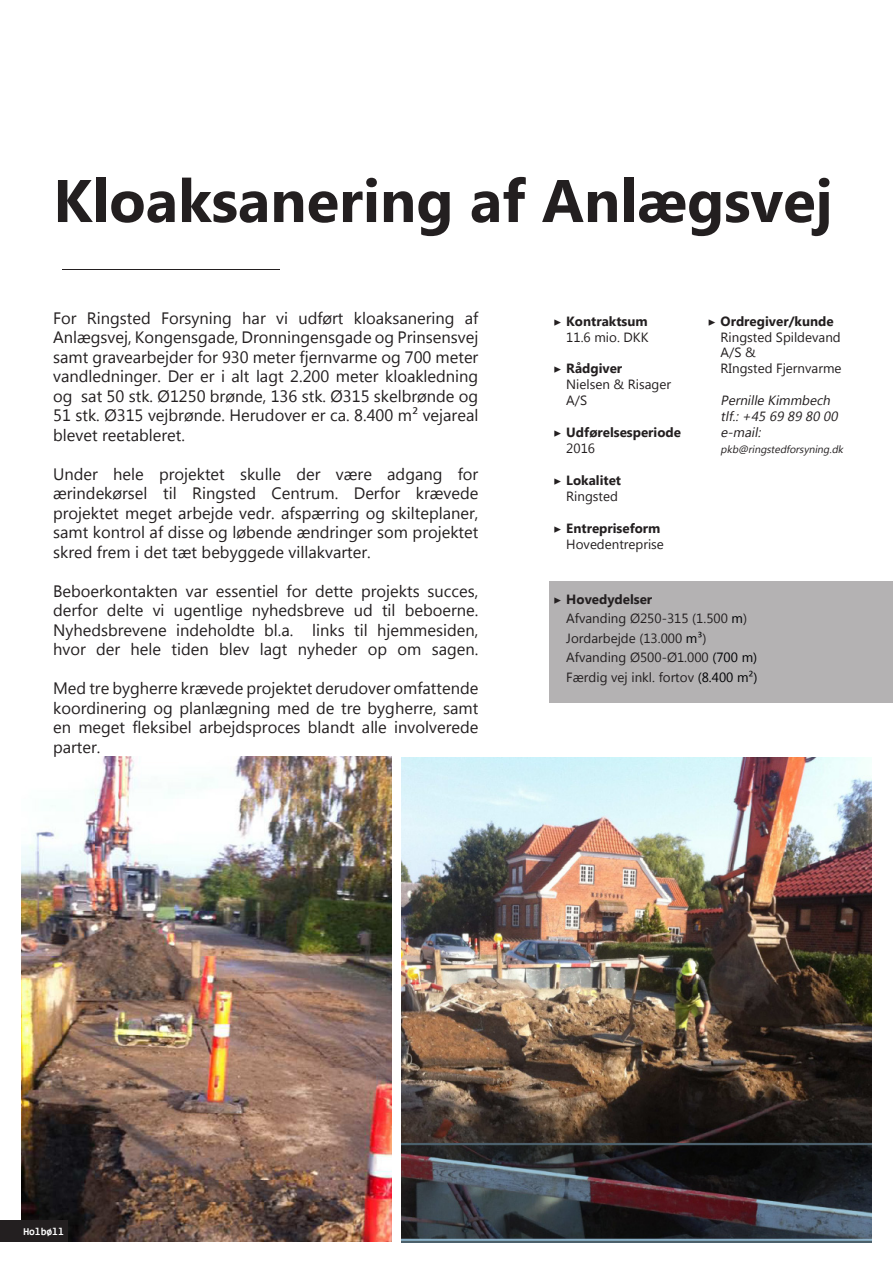
<style>
.page{position:relative;width:893px;height:1263px;background:#fff}
.page>*{position:absolute;margin:0;border:0;box-sizing:border-box;transform-origin:0 0}
.t1{font:700 60px "Microsoft New Tai Lue";color:#231f20}
.t2{font:16.5px/19.5px "Microsoft New Tai Lue";color:#231f20;text-align:justify}
.t3{font:13.35px/15.9px "Microsoft New Tai Lue";color:#231f20}
.t4{font:700 13.35px/15.9px "Microsoft New Tai Lue";color:#231f20;text-align:right}
.t5{font:italic 13.35px/15.9px "Microsoft New Tai Lue";color:#231f20}
.t6{font:italic 10.5px "Microsoft New Tai Lue";color:#231f20}
.t7{font:700 10.5px "Consolas";color:#fff}
.s1{font-family:"Minion Pro";font-weight:400}
.s2{font-weight:400}
.s3{font-family:"Minion Pro"}
.s4{font-weight:700}
.s5{color:#000103}
</style>
<div class="page">
<img style="left:401px;top:757px;width:471px;height:486px">
<img style="left:21px;top:756px;width:370px;height:486px">
<hr style="left:60px;top:267px;width:221px;height:4px;background:#fff;opacity:.75">
<div style="left:549px;top:581px;width:344px;height:121px;background:#b4b2b3"></div>
<div style="left:0;top:1220px;width:68px;height:22px;background:#231f20"></div>
<p class="t1" style="left:53px;top:167px;width:781px">Kloaksanering af Anlægsvej</p>
<p class="t2" style="left:53px;top:309px;width:427px">For Ringsted Forsyning har vi udført kloaksanering af Anlægsvej, Kongensgade, Dronningensgade og Prinsensvej samt gravearbejder for 930 meter fjernvarme og 700 meter vandledninger. Der er i alt lagt 2.200 meter kloakledning og sat 50 stk. Ø1250 brønde, 136 stk. Ø315 skelbrønde og 51 stk. Ø315 vejbrønde. Herudover er ca. 8.400 m² vejareal blevet reetableret.</p>
<p class="t2" style="left:53px;top:465px;width:427px">Under hele projektet skulle der være adgang for ærindekørsel til Ringsted Centrum. Derfor krævede projektet meget arbejde vedr. afspærring og skilteplaner, samt kontrol af disse og løbende ændringer som projektet skred frem i det tæt bebyggede villakvarter.</p>
<p class="t2" style="left:53px;top:582px;width:427px">Beboerkontakten var essentiel for dette projekts succes, derfor delte vi ugentlige nyhedsbreve ud til beboerne.<br>Nyhedsbrevene indeholdte bl.a. links til hjemmesiden, hvor der hele tiden blev lagt nyheder op om sagen.</p>
<p class="t2" style="left:53px;top:680px;width:427px">Med tre bygherre krævede projektet derudover omfattende koordinering og planlægning med de tre bygherre, samt en meget fleksibel arbejdsproces blandt alle involverede parter.</p>
<p class="t4" style="left:554px;top:314px;width:96px"><span class="s1">▶</span> Kontraktsum<br><span class="s2">11.6 mio. DKK</span></p>
<p class="t3" style="left:566px;top:362px;width:106px;text-indent:-13px"><span class="s3">▶</span> <span class="s4">Rådgiver<br></span>Nielsen &amp; Risager<br>A/S</p>
<p class="t4" style="left:566px;top:425px;width:116px;text-align:left;text-indent:-13px"><span class="s1">▶</span> Udførelsesperiode<br><span class="s2">2016</span></p>
<p class="t4" style="left:554px;top:473px;width:69px"><span class="s1">▶</span> Lokalitet<br><span class="s2">Ringsted</span></p>
<p class="t3" style="left:554px;top:521px;width:112px;text-align:right"><span class="s3">▶</span> <span class="s4">Entrepriseform<br></span>Hovedentreprise</p>
<p class="t3" style="left:721px;top:314px;width:122px;text-indent:-13px"><span class="s3">▶</span> <span class="s4">Ordregiver/kunde<br></span>Ringsted Spildevand<br>A/S &amp;<br>RIngsted Fjernvarme</p>
<p class="t5" style="left:721px;top:394px;width:122px">Pernille Kimmbech tlf.:+45 69 89 80 00 e-mail:</p>
<p class="t6" style="left:721px;top:443px;width:126px">pkb@ringstedforsyning.dk</p>
<p class="t3" style="left:566px;top:590px;width:193px;line-height:19.5px;text-indent:-13px"><span class="s3">▶</span> <span class="s4">Hovedydelser<br></span>Afvanding Ø250-315 (1.500 <span class="s5">m</span>)<br>Jordarbejde (13.000 <span class="s5">m³</span>)<br>Afvanding Ø500-Ø1.000 <span class="s5">(700 m)<br></span>Færdig vej inkl. fortov <span class="s5">(8.400 m²)</span></p>
<p class="t7" style="left:23px;top:1225px;width:42px">Holbøll</p>
</div>
